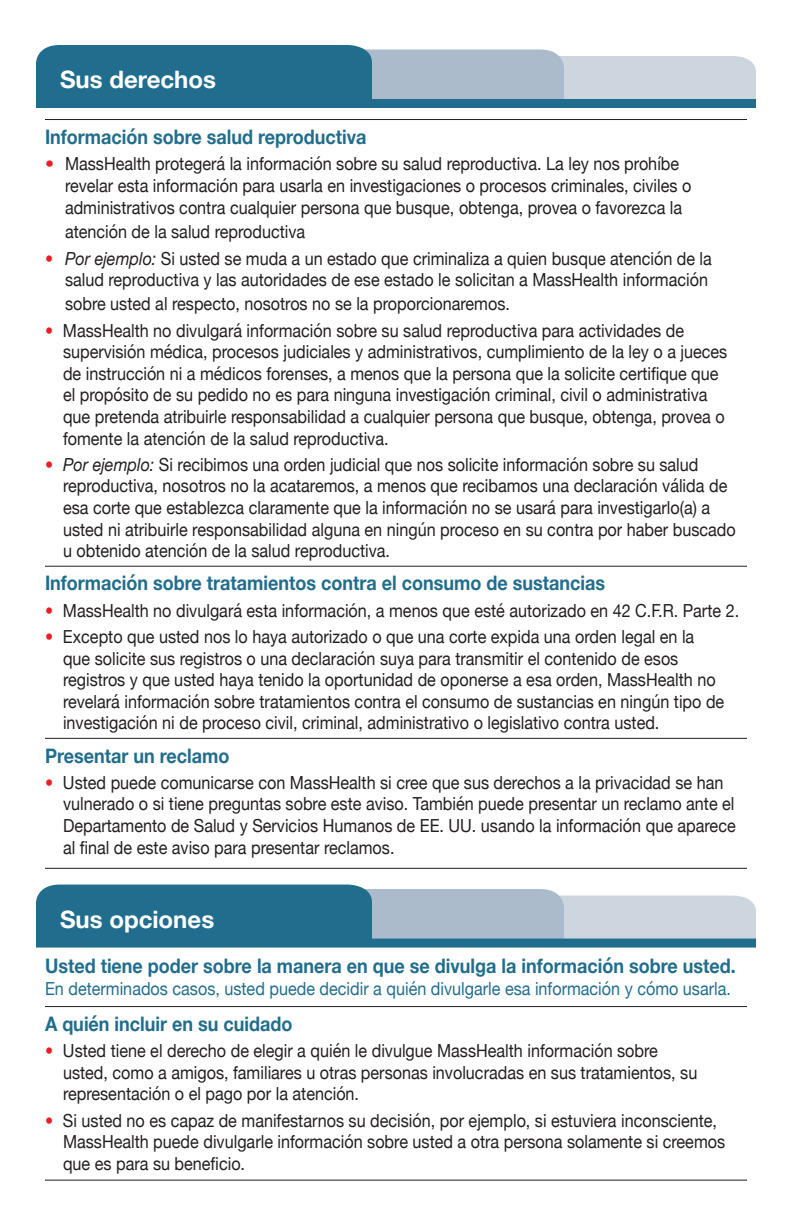
<style>
.page{position:relative;width:792px;height:1224px;background:#fff}
.page>*{position:absolute;margin:0;border:0;box-sizing:border-box;transform-origin:0 0}
.t1{font:700 24px "Helvetica Neue";color:#fff}
.blue_heading{font:700 20px "Helvetica Neue";color:#216d8e;scale:.9 1}
.t2{font:18px/21.6px "Helvetica Neue";color:#231f20;scale:.9 1}
.t3{font:18px "Helvetica Neue";color:#216d8e;scale:.9 1}
.s1{font-family:"Helvetica Neue LT Std";color:#ee1d23}
.s2{font-style:italic}
</style>
<div class="page">
<svg style="left:36px;top:45px;width:720px;height:63px;background:#6c9ab1"></svg>
<hr style="left:45px;top:119px;width:702px;height:1px;background:#231f20">
<hr style="left:45px;top:566px;width:702px;height:1px;background:#231f20">
<hr style="left:45px;top:738px;width:702px;height:1px;background:#231f20">
<hr style="left:45px;top:868px;width:702px;height:1px;background:#231f20">
<hr style="left:45px;top:1006px;width:702px;height:1px;background:#231f20">
<hr style="left:45px;top:1180px;width:702px;height:1px;background:#231f20">
<svg style="left:36px;top:885px;width:720px;height:63px;background:#6d9ab2"></svg>
<p class="t1" style="left:60px;top:61px;width:158px">Sus derechos</p>
<p class="blue_heading" style="left:45px;top:121px;width:359px">Información sobre salud reproductiva</p>
<p class="t2" style="left:65px;top:154px;width:698px;text-indent:-20px"><span class="s1">•</span> MassHealth protegerá la información sobre su salud reproductiva. La ley nos prohíbe revelar esta información para usarla en investigaciones o procesos criminales, civiles o administrativos contra cualquier persona que busque, obtenga, provea o favorezca la</p>
<p class="t2" style="left:65px;top:222px;width:269px">atención de la salud reproductiva</p>
<p class="t2" style="left:45px;top:248px;width:743px;text-align:right"><span class="s1">•</span> <span class="s2">Por ejemplo:</span> Si usted se muda a un estado que criminaliza a quien busque atención de la salud reproductiva y las autoridades de ese estado le solicitan a MassHealth información</p>
<p class="t2" style="left:65px;top:294px;width:496px">sobre usted al respecto, nosotros no se la proporcionaremos.</p>
<p class="t2" style="left:63px;top:320px;width:740px;text-indent:-18px"><span class="s1">•</span> MassHealth no divulgará información sobre su salud reproductiva para actividades de supervisión médica, procesos judiciales y administrativos, cumplimiento de la ley o a jueces de instrucción ni a médicos forenses, a menos que la persona que la solicite certifique que el propósito de su pedido no es para ninguna investigación criminal, civil o administrativa que pretenda atribuirle responsabilidad a cualquier persona que busque, obtenga, provea o fomente la atención de la salud reproductiva.</p>
<p class="t2" style="left:63px;top:455px;width:749px;text-indent:-18px"><span class="s1">•</span> <span class="s2">Por ejemplo:</span> Si recibimos una orden judicial que nos solicite información sobre su salud reproductiva, nosotros no la acataremos, a menos que recibamos una declaración válida de esa corte que establezca claramente que la información no se usará para investigarlo(a) a usted ni atribuirle responsabilidad alguna en ningún proceso en su contra por haber buscado u obtenido atención de la salud reproductiva.</p>
<p class="blue_heading" style="left:45px;top:568px;width:624px">Información sobre tratamientos contra el consumo de sustancias</p>
<p class="t2" style="left:45px;top:601px;width:773px"><span class="s1">•</span> MassHealth no divulgará esta información, a menos que esté autorizado en 42 C.F.R. Parte 2.</p>
<p class="t2" style="left:63px;top:627px;width:736px;text-indent:-18px"><span class="s1">•</span> Excepto que usted nos lo haya autorizado o que una corte expida una orden legal en la que solicite sus registros o una declaración suya para transmitir el contenido de esos registros y que usted haya tenido la oportunidad de oponerse a esa orden, MassHealth no revelará información sobre tratamientos contra el consumo de sustancias en ningún tipo de investigación ni de proceso civil, criminal, administrativo o legislativo contra usted.</p>
<p class="blue_heading" style="left:45px;top:740px;width:206px">Presentar un reclamo</p>
<p class="t2" style="left:63px;top:773px;width:749px;text-indent:-18px"><span class="s1">•</span> Usted puede comunicarse con MassHealth si cree que sus derechos a la privacidad se han vulnerado o si tiene preguntas sobre este aviso. También puede presentar un reclamo ante el Departamento de Salud y Servicios Humanos de EE. UU. usando la información que aparece al final de este aviso para presentar reclamos.</p>
<p class="t1" style="left:60px;top:900px;width:156px">Sus opciones</p>
<p class="blue_heading" style="left:45px;top:950px;width:769px">Usted tiene poder sobre la manera en que se divulga la información sobre usted.</p>
<p class="t3" style="left:45px;top:975px;width:764px">En determinados casos, usted puede decidir a quién divulgarle esa información y cómo usarla.</p>
<p class="blue_heading" style="left:45px;top:1008px;width:277px">A quién incluir en su cuidado</p>
<p class="t2" style="left:63px;top:1041px;width:706px;text-indent:-18px"><span class="s1">•</span> Usted tiene el derecho de elegir a quién le divulgue MassHealth información sobre usted, como a amigos, familiares u otras personas involucradas en sus tratamientos, su representación o el pago por la atención.</p>
<p class="t2" style="left:63px;top:1110px;width:737px;text-indent:-18px"><span class="s1">•</span> Si usted no es capaz de manifestarnos su decisión, por ejemplo, si estuviera inconsciente,<br>MassHealth puede divulgarle información sobre usted a otra persona solamente si creemos que es para su beneficio.</p>
</div>
